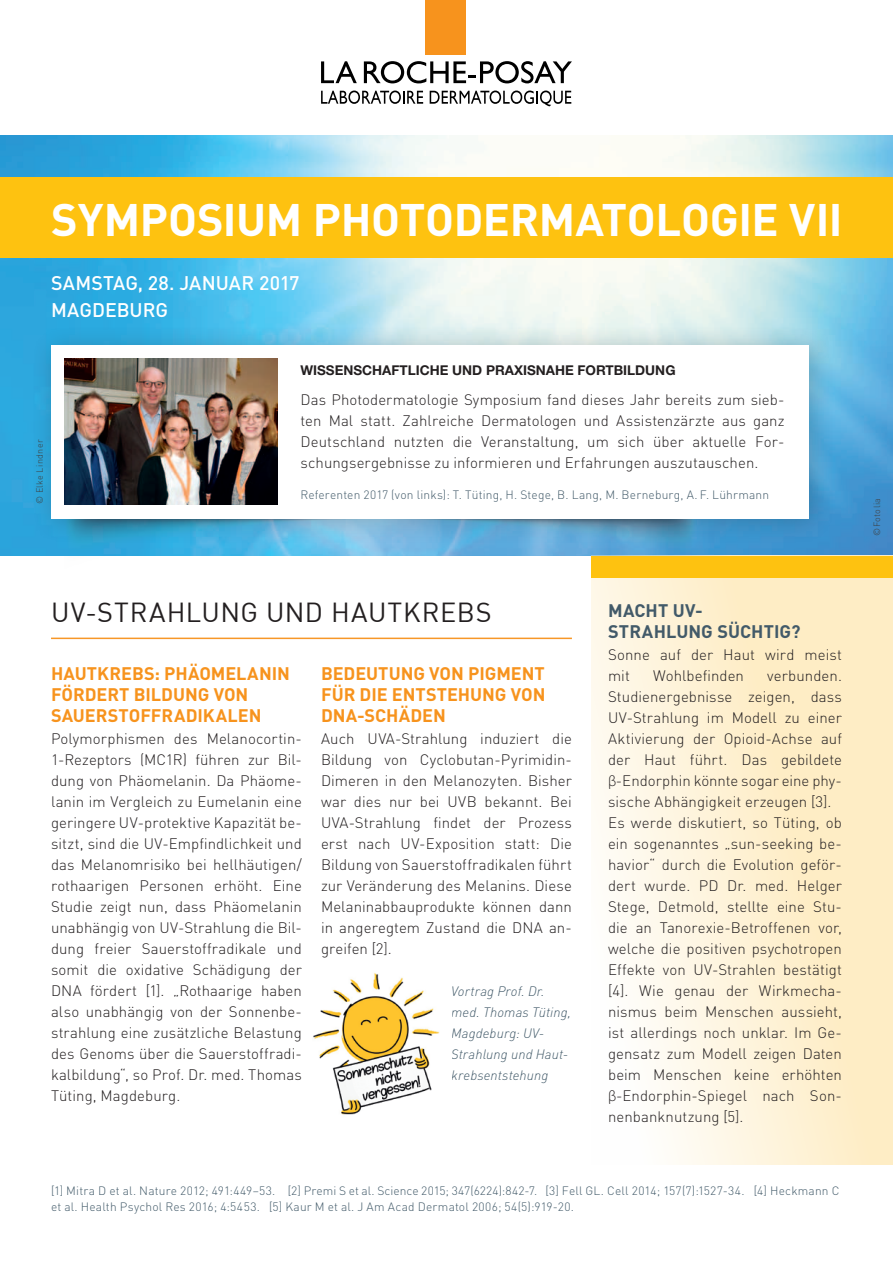
<style>
.page{position:relative;width:893px;height:1263px;background:#fff}
.page>*{position:absolute;margin:0;border:0;box-sizing:border-box;transform-origin:0 0}
.t1{font:700 45px "DIN";letter-spacing:-.01em;color:#fff}
.t2{font:27px "DIN";color:#231f20}
.t3{font:500 19.5px/27px "DIN";color:#fff}
.t4{font:700 18px/21px "DIN";color:#f7931d}
.t5{font:700 18px/21px "DIN";letter-spacing:.005em;color:#425a69}
.t6{font:300 15px/21px "DIN";letter-spacing:.005em;color:#231f20;text-align:justify}
.t7{font:italic 300 13.5px/21px "DIN";letter-spacing:.01em;color:#425a69}
.t8{font:700 13.5px "Helvetica Neue";color:#231f20}
.t9{font:300 12px/15.8px "DIN";letter-spacing:.015em;color:#425a69}
.t10{font:300 9px "DIN";letter-spacing:.035em;color:#3e3e3f}
.s1{font-family:"Myriad Pro"}
</style>
<div class="page">
<img style="left:0;top:135px;width:893px;height:420px">
<img style="left:64px;top:546px;width:633px;height:10px">
<div style="left:30px;top:324px;width:806px;height:222px;background:#231f20;opacity:.24"></div>
<div style="left:51px;top:345px;width:758px;height:174px;background:#fff"></div>
<svg style="left:591px;top:555px;width:302px;height:609px"></svg>
<div style="left:591px;top:556px;width:302px;height:21px;background:#fec210"></div>
<img style="left:65px;top:358px;width:212px;height:147px">
<div style="left:425px;top:0;width:41px;height:54px;background:#f7931d"></div>
<svg style="left:321px;top:91px;width:102px;height:13px"></svg>
<svg style="left:430px;top:91px;width:141px;height:15px"></svg>
<svg style="left:321px;top:61px;width:36px;height:22px"></svg>
<svg style="left:364px;top:61px;width:208px;height:22px"></svg>
<hr style="left:51px;top:638px;width:521px;height:1px;background:#f79727">
<div style="left:0;top:177px;width:893px;height:81px;background:#fec210"></div>
<img style="left:313px;top:973px;width:127px;height:142px">
<h1 class="t1" style="left:51px;top:190px;width:756px">SYMPOSIUM PHOTODERMATOLOGIE VII</h1>
<h3 class="t3" style="left:51px;top:269px;width:250px">SAMSTAG, 28. JANUAR 2017<br>MAGDEBURG</h3>
<p class="t10" style="left:34px;top:504px;width:66px;rotate:-90deg">© Elke Lindner</p>
<p class="t8" style="left:300px;top:362px;width:377px">WISSENSCHAFTLICHE UND PRAXISNAHE FORTBILDUNG</p>
<p class="t6" style="left:300px;top:389px;width:486px">Das Photodermatologie Symposium fand dieses Jahr bereits zum sieb&shy;ten Mal statt. Zahlreiche Dermatologen und Assistenzärzte aus ganz Deutschland nutzten die Veranstaltung, um sich über aktuelle For&shy;schungsergebnisse zu informieren und Erfahrungen auszutauschen.</p>
<p class="t9" style="left:300px;top:486px;width:470px">Referenten 2017 (von links): T. Tüting, H. Stege, B. Lang, M. Berneburg, A. F. Lührmann</p>
<h2 class="t2" style="left:51px;top:596px;width:65px">UV-STRAHLUNG</h2>
<h2 class="t2" style="left:266px;top:596px;width:19px">UND</h2>
<h2 class="t2" style="left:331px;top:596px;width:18px">HAUT</h2>
<h2 class="t2" style="left:403px;top:596px;width:87px">KREBS</h2>
<p class="t4" style="left:51px;top:662px;width:240px">HAUTKREBS: PHÄOMELANIN<br>FÖRDERT BILDUNG VON<br>SAUERSTOFFRADIKALEN</p>
<p class="t6" style="left:51px;top:728px;width:252px">Polymorphismen des Melanocortin-1-Rezeptors (MC1R) führen zur Bil&shy;dung von Phäomelanin. Da Phäome&shy;lanin im Vergleich zu Eumelanin eine geringere UV-protektive Kapazität be&shy;sitzt, sind die UV-Empfindlichkeit und das Melanomrisiko bei hellhäutigen/ rothaarigen Personen erhöht. Eine Studie zeigt nun, dass Phäomelanin unabhängig von UV-Strahlung die Bil&shy;dung freier Sauerstoffradikale und somit die oxidative Schädigung der DNA fördert [1]. „Rothaarige haben also unabhängig von der Sonnenbe&shy;strahlung eine zusätzliche Belastung des Genoms über die Sauerstoffradi&shy;kalbildung“, so Prof. Dr. med. Thomas Tüting, Magdeburg.</p>
<p class="t4" style="left:321px;top:662px;width:226px;text-align:justify">BEDEUTUNG VON PIGMENT FÜR DIE ENTSTEHUNG VON DNA</p>
<p class="t4" style="left:357px;top:704px;width:90px">-SCHÄDEN</p>
<p class="t6" style="left:321px;top:728px;width:252px">Auch UVA-Strahlung induziert die Bildung von Cyclobutan-Pyrimidin-Dimeren in den Melanozyten. Bisher war dies nur bei UVB bekannt. Bei UVA-Strahlung findet der Prozess erst nach UV-Exposition statt: Die Bildung von Sauerstoffradikalen führt zur Veränderung des Melanins. Diese Melaninabbauprodukte können dann in angeregtem Zustand die DNA an&shy;greifen [2].</p>
<p class="t7" style="left:451px;top:981px;width:122px">Vortrag Prof. Dr. med. Thomas Tüting,<br>Magdeburg: UV-<br>Strahlung und Haut&shy;krebsentstehung</p>
<p class="t5" style="left:608px;top:599px;width:194px">MACHT UV-<br>STRAHLUNG SÜCHTIG?</p>
<p class="t6" style="left:608px;top:644px;width:235px">Sonne auf der Haut wird meist mit</p>
<p class="t6" style="left:608px;top:665px;width:235px;text-align:left;text-indent:159px">verbunden.<br>Studienergebnisse zeigen, dass<br>UV-Strahlung im Modell zu einer<br>Aktivierung der Opioid-Achse auf der Haut führt. Das gebildete <span class="s1">β</span>-Endorphin könnte sogar eine phy&shy;sische Abhängigkeit erzeugen [3].<br>Es werde diskutiert, so Tüting, ob ein sogenanntes „sun-seeking be&shy;havior“ durch die Evolution geför&shy;dert wurde. PD Dr. med. Helger<br>Stege, Detmold, stellte eine Stu&shy;die an Tanorexie-Betroffenen vor, welche die positiven psychotropen<br>Effekte von UV-Strahlen bestätigt [4]. Wie genau der Wirkmecha&shy;nismus beim Menschen aussieht, ist allerdings noch unklar. Im Ge&shy;gensatz zum Modell zeigen Daten beim Menschen keine erhöhten <span class="s1">β</span>-Endorphin-Spiegel nach Son&shy;nenbanknutzung [5].</p>
<p class="t6" style="left:653px;top:665px;width:92px">Wohlbefinden</p>
<p class="t9" style="left:51px;top:1182px;width:790px">[1] Mitra D et al. Nature 2012; 491:449–53. [2] Premi S et al. Science 2015; 347(6224):842-7. [3] Fell GL. Cell 2014; 157(7):1527-34. [4] Heckmann C et al. Health Psychol Res 2016; 4:5453. [5] Kaur M et al. J Am Acad Dermatol 2006; 54(5):919-20.</p>
<p class="t10" style="left:871px;top:536px;width:40px;rotate:-90deg">©Fotolia</p>
</div>
